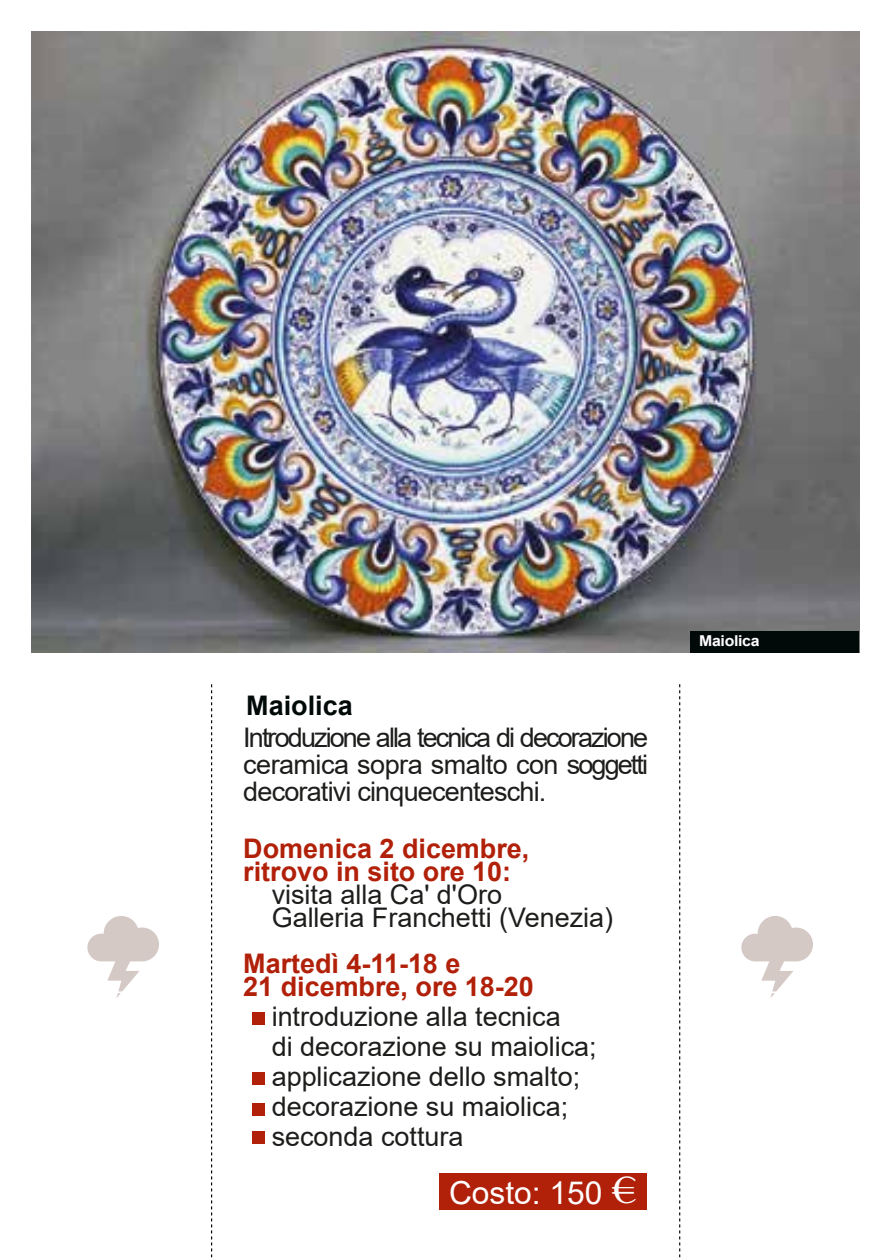
<style>
.page{position:relative;width:893px;height:1259px;background:#fff}
.page>*{position:absolute;margin:0;border:0;box-sizing:border-box;transform-origin:0 0}
.t1{font:31.8px "Arial";color:#fff}
.t2{font:27px/30px "Arial";color:#1d1d1b}
.t3{font:700 27px/23.1px "Arial";color:#b12009}
.t4{font:700 27px "Arial";color:#020a09}
.t5{font:700 15px "Arial";letter-spacing:-.02em;color:#fff;scale:1.06 1}
.s1{font-family:"Euro Collection";font-size:38.7px}
</style>
<div class="page">
<svg style="left:211px;top:684px;width:1px;height:573px"></svg>
<svg style="left:679px;top:684px;width:1px;height:573px"></svg>
<img style="left:32px;top:32px;width:828px;height:620px">
<svg style="left:741px;top:916px;width:72px;height:82px"></svg>
<svg style="left:87px;top:916px;width:72px;height:82px"></svg>
<div style="left:439px;top:1173px;width:208px;height:37px;background:#b12009"></div>
<div style="left:690px;top:631px;width:169px;height:21px;background:#020a09"></div>
<div style="left:252px;top:1012px;width:13px;height:12px;background:#b12009"></div>
<div style="left:252px;top:1072px;width:13px;height:12px;background:#b12009"></div>
<div style="left:252px;top:1103px;width:13px;height:12px;background:#b12009"></div>
<div style="left:252px;top:1131px;width:13px;height:12px;background:#b12009"></div>
<p class="t4" style="left:246px;top:686px;width:108px">Maiolica</p>
<p class="t2" style="left:243px;top:723px;width:406px;line-height:27px;text-align:justify">Introduzione alla tecnica di decorazione ceramica sopra smalto con soggetti decorativi cinquecenteschi.</p>
<p class="t3" style="left:243px;top:837px;width:288px">Domenica 2 dicembre, ritrovo in sito ore 10:</p>
<p class="t2" style="left:272px;top:882px;width:343px;line-height:23.1px">visita alla Ca' d'Oro<br>Galleria Franchetti (Venezia)</p>
<p class="t3" style="left:243px;top:952px;width:292px">Martedì 4-11-18 e<br>21 dicembre, ore 18-20</p>
<p class="t2" style="left:272px;top:1001px;width:326px">introduzione alla tecnica<br>di decorazione su maiolica; applicazione dello smalto; decorazione su maiolica; seconda cottura</p>
<p class="t1" style="left:449px;top:1170px;width:190px">Costo: 150 <span class="s1">s</span></p>
<p class="t5" style="left:699px;top:630px;width:58px">Maiolica</p>
</div>
